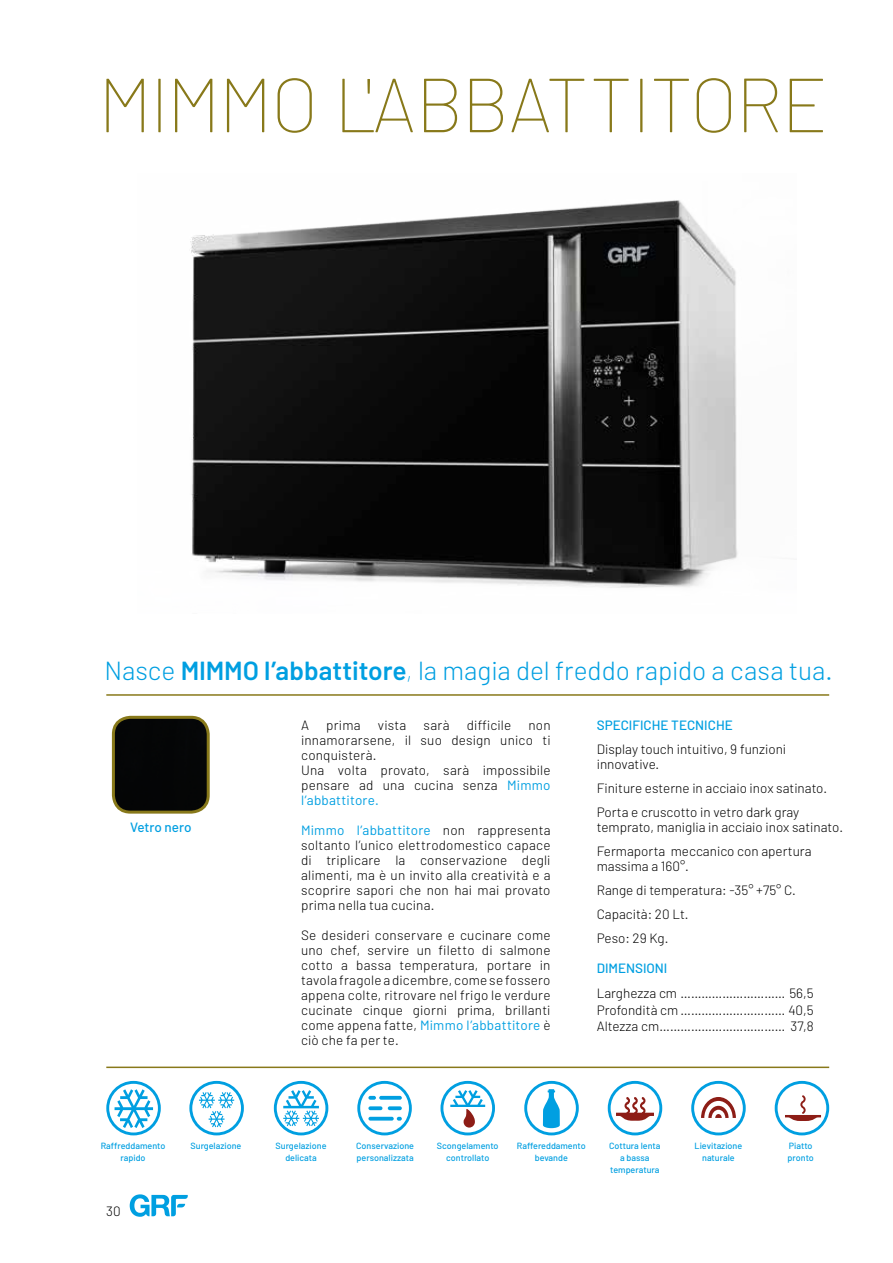
<style>
.page{position:relative;width:893px;height:1263px;background:#fff}
.page>*{position:absolute;margin:0;border:0;box-sizing:border-box;transform-origin:0 0}
.t1{font:100 76.5px "Barlow";letter-spacing:-.025em;color:#88791a}
.t2{font:300 26.25px "Barlow";color:#009fe1}
.t3{font:300 13.5px/15px "Barlow";color:#000}
.t4{font:500 13.5px "Barlow";color:#009fe1}
.t5{font:500 9px/12px "Barlow";color:#009fe1;text-align:center}
.s1{font-weight:600}
.s2{font-weight:100}
.s3{font-weight:400;color:#009fe1}
</style>
<div class="page">
<svg style="left:130px;top:1194px;width:58px;height:23px"></svg>
<img style="left:190px;top:200px;width:548px;height:388px">
<hr style="left:106px;top:694px;width:723px;height:2px;background:#88791a">
<hr style="left:106px;top:1066px;width:723px;height:2px;background:#88791a">
<div style="left:775px;top:1081px;width:54px;height:54px;border:3px solid #009fe1;border-radius:50%"></div>
<div style="left:691px;top:1081px;width:55px;height:54px;border:3px solid #009fe1;border-radius:50%"></div>
<div style="left:608px;top:1081px;width:54px;height:54px;border:3px solid #009fe1;border-radius:50%"></div>
<div style="left:274px;top:1081px;width:54px;height:54px;border:3px solid #009fe1;border-radius:50%"></div>
<svg style="left:108px;top:1082px;width:51px;height:52px"></svg>
<div style="left:106px;top:1081px;width:55px;height:54px;border:3px solid #009fe1;border-radius:50%"></div>
<svg style="left:191px;top:1082px;width:51px;height:52px"></svg>
<div style="left:189px;top:1081px;width:55px;height:54px;border:3px solid #009fe1;border-radius:50%"></div>
<div style="left:524px;top:1081px;width:55px;height:54px;border:3px solid #009fe1;border-radius:50%"></div>
<div style="left:440px;top:1081px;width:55px;height:54px;border:3px solid #009fe1;border-radius:50%"></div>
<div style="left:357px;top:1081px;width:55px;height:54px;border:3px solid #009fe1;border-radius:50%"></div>
<div style="left:113px;top:717px;width:93px;height:93px;background:#050606"></div>
<div style="left:112px;top:716px;width:98px;height:98px;border:3px solid #88791a;border-radius:17px"></div>
<svg style="left:115px;top:1089px;width:38px;height:39px"></svg>
<svg style="left:199px;top:1092px;width:35px;height:35px"></svg>
<svg style="left:283px;top:1090px;width:36px;height:36px"></svg>
<svg style="left:368px;top:1096px;width:8px;height:4px"></svg>
<svg style="left:397px;top:1117px;width:5px;height:3px"></svg>
<svg style="left:379px;top:1096px;width:23px;height:4px"></svg>
<svg style="left:388px;top:1106px;width:14px;height:4px"></svg>
<svg style="left:368px;top:1106px;width:14px;height:4px"></svg>
<hr style="left:368px;top:1117px;width:26px;height:3px;background:#009fe1;border-radius:2px">
<svg style="left:450px;top:1090px;width:35px;height:37px"></svg>
<svg style="left:543px;top:1089px;width:17px;height:39px"></svg>
<svg style="left:616px;top:1097px;width:38px;height:24px"></svg>
<svg style="left:701px;top:1097px;width:35px;height:21px"></svg>
<svg style="left:785px;top:1095px;width:36px;height:26px"></svg>
<h1 class="t1" style="left:98px;top:57px;width:732px">MIMMO L'ABBATTITORE</h1>
<h2 class="t2" style="left:104px;top:654px;width:730px">Nasce <span class="s1">MIMMO l’abbattitore</span><span class="s2">,</span> la magia del freddo rapido a casa tua.</h2>
<p class="t4" style="left:130px;top:819px;width:63px">Vetro nero</p>
<p class="t3" style="left:301px;top:717px;width:9px">A</p>
<p class="t3" style="left:326px;top:717px;width:36px">prima</p>
<p class="t3" style="left:378px;top:717px;width:30px">vista</p>
<p class="t3" style="left:424px;top:717px;width:28px">sarà</p>
<p class="t3" style="left:467px;top:717px;width:46px">difficile</p>
<p class="t3" style="left:301px;top:717px;width:251px;text-indent:227px">non innamorarsene, il suo design unico ti conquisterà.<br>Una volta provato, sarà impossibile pensare ad una cucina senza <span class="s3">Mimmo l’abbattitore.</span></p>
<p class="t3" style="left:301px;top:822px;width:251px;text-align:justify"><span class="s3">Mimmo l’abbattitore</span> non rappresenta soltanto l’unico elettrodomestico capace di triplicare la conservazione degli alimenti, ma è un invito alla creatività e a scoprire sapori che non hai mai provato prima nella tua cucina.</p>
<p class="t3" style="left:301px;top:927px;width:251px;text-align:justify">Se desideri conservare e cucinare come uno chef, servire un filetto di salmone cotto a bassa temperatura, portare in tavola fragole a dicembre, come se fossero appena colte, ritrovare nel frigo le verdure cucinate cinque giorni prima, brillanti come appena fatte, <span class="s3">Mimmo l’abbattitore</span> è ciò che fa per te.</p>
<p class="t4" style="left:597px;top:717px;width:138px">SPECIFICHE TECNICHE</p>
<p class="t3" style="left:597px;top:741px;width:191px">Display touch intuitivo, 9 funzioni innovative.</p>
<p class="t3" style="left:597px;top:776px;width:232px;line-height:24px">Finiture esterne in acciaio inox satinato.<br>Porta e cruscotto in vetro dark gray</p>
<p class="t3" style="left:597px;top:815px;width:248px;line-height:24px">temprato, maniglia in acciaio inox satinato.<br>Fermaporta meccanico con apertura</p>
<p class="t3" style="left:597px;top:854px;width:201px;line-height:24px">massima a 160°.<br>Range di temperatura: -35° +75° C.<br>Capacità: 20 Lt.<br>Peso: 29 Kg.</p>
<p class="t4" style="left:597px;top:960px;width:72px">DIMENSIONI</p>
<p class="t3" style="left:597px;top:985px;width:218px;line-height:16.5px;text-align:justify">Larghezza cm ………………………… 56,5<br>Profondità cm ………………………… 40,5<br>Altezza cm……………………………… 37,8</p>
<p class="t5" style="left:101px;top:1139px;width:66px">Raffreddamento rapido</p>
<p class="t5" style="left:191px;top:1139px;width:52px">Surgelazione</p>
<p class="t5" style="left:276px;top:1139px;width:52px">Surgelazione delicata</p>
<p class="t5" style="left:356px;top:1139px;width:60px;text-align:left">Conservazione personalizzata</p>
<p class="t5" style="left:437px;top:1139px;width:63px">Scongelamento controllato</p>
<p class="t5" style="left:517px;top:1139px;width:70px">Raffereddamento bevande</p>
<p class="t5" style="left:609px;top:1139px;width:53px">Cottura lenta a bassa temperatura</p>
<p class="t5" style="left:695px;top:1139px;width:49px">Lievitazione naturale</p>
<p class="t5" style="left:787px;top:1139px;width:28px;text-align:left">Piatto pronto</p>
<p class="t3" style="left:106px;top:1203px;width:16px">30</p>
</div>
